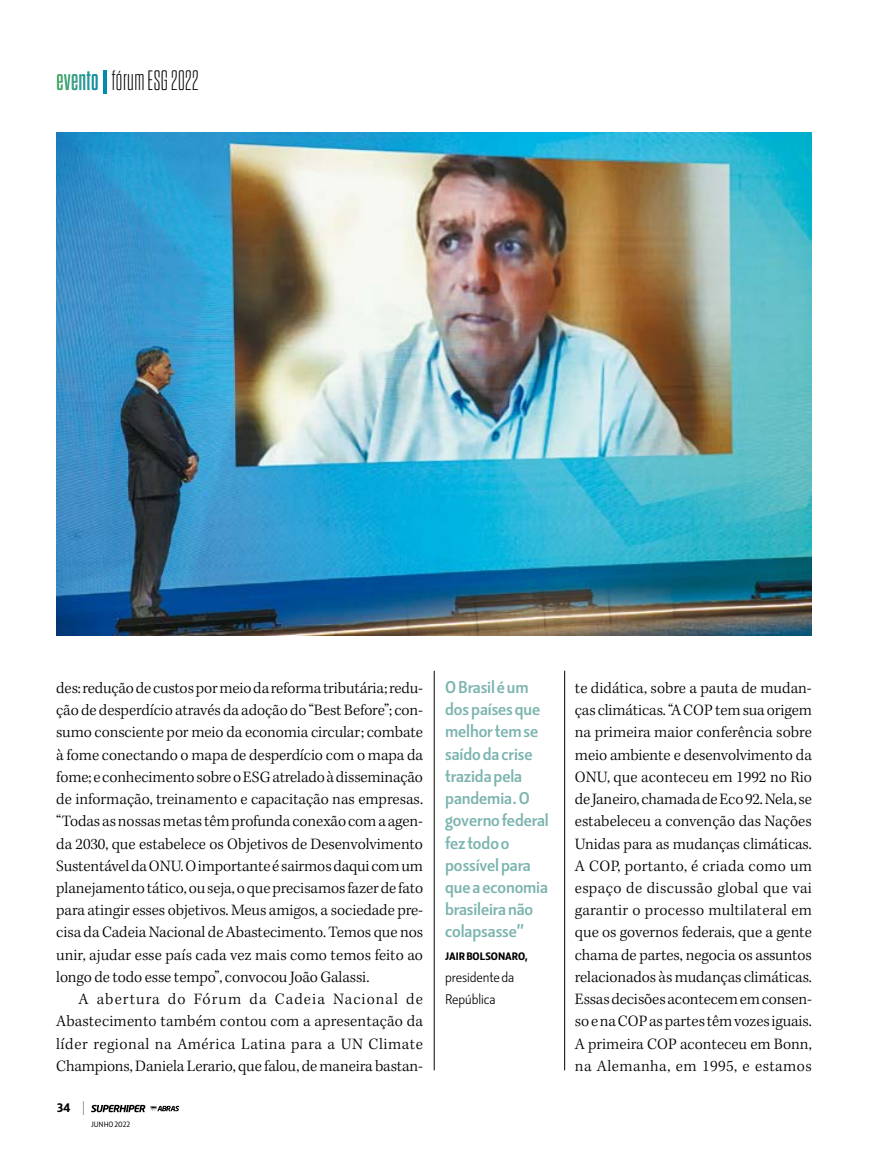
<style>
.page{position:relative;width:885px;height:1166px;background:#fff}
.page>*{position:absolute;margin:0;border:0;box-sizing:border-box;transform-origin:0 0}
.t1{font:300 expanded 27.9px "Dharma Gothic M";letter-spacing:.015em;color:#000}
.t2{font:300 16.35px/22.2px "Kepler Std";color:#000;text-align:justify}
.t3{font:16.35px/22.2px "Kranto Medium Display";letter-spacing:-.005em;color:#7bb4af}
.t4{font:13.35px/22.2px "Kranto Light Display";letter-spacing:-.005em;color:#000}
.t5{font:11.85px "Kranto Bold D Isplay";color:#000}
.t6{font:10.35px "Kranto Bold D Isplay";color:#000}
.t7{font:7.35px "Kranto Regular Display";color:#000}
.s1{font-weight:700;font-stretch:normal;color:#fff}
</style>
<div class="page">
<img style="left:56px;top:132px;width:755px;height:503px">
<hr style="left:434px;top:670px;width:1px;height:399px;background:#000">
<hr style="left:564px;top:670px;width:1px;height:399px;background:#000">
<svg style="left:91px;top:1104px;width:88px;height:7px"></svg>
<svg style="left:83px;top:1101px;width:1px;height:13px"></svg>
<h1 class="t1" style="left:56px;top:67px;width:144px"><span class="s1">evento |</span>fórum ESG 2022</h1>
<p class="t2" style="left:56px;top:677px;width:368px">des: redução de custos por meio da reforma tributária; redu&shy;ção de desperdício através da adoção do “Best Before”; con&shy;sumo consciente por meio da economia circular; combate à fome conectando o mapa de desperdício com o mapa da fome; e conhecimento sobre o ESG atrelado à disseminação de informação, treinamento e capacitação nas empresas. “Todas as nossas metas têm profunda conexão com a agen&shy;da 2030, que estabelece os Objetivos de Desenvolvimento Sustentável da ONU. O importante é sairmos daqui com um planejamento tático, ou seja, o que precisamos fazer de fato para atingir esses objetivos. Meus amigos, a sociedade pre&shy;cisa da Cadeia Nacional de Abastecimento. Temos que nos unir, ajudar esse país cada vez mais como temos feito ao longo de todo esse tempo”, convocou João Galassi.</p>
<p class="t2" style="left:56px;top:988px;width:368px;text-indent:22px">A abertura do Fórum da Cadeia Nacional de Abastecimento também contou com a apresentação da líder regional na América Latina para a UN Climate Champions, Daniela Lerario, que falou, de maneira bastan-</p>
<p class="t5" style="left:57px;top:1100px;width:15px">34</p>
<p class="t7" style="left:91px;top:1119px;width:40px">JUNHO 2022</p>
<p class="t3" style="left:445px;top:676px;width:105px">O Brasil é um dos países que melhor tem se saído da crise trazida pela pandemia. O governo federal fez todo o possível para que a economia brasileira não colapsasse”</p>
<p class="t6" style="left:445px;top:948px;width:84px">JAIR BOLSONARO,</p>
<p class="t4" style="left:445px;top:966px;width:71px">presidente da<br>República</p>
<p class="t2" style="left:574px;top:677px;width:238px">te didática, sobre a pauta de mudan&shy;ças climáticas. “A COP tem sua origem na primeira maior conferência sobre meio ambiente e desenvolvimento da ONU, que aconteceu em 1992 no Rio de Janeiro, chamada de Eco 92. Nela, se estabeleceu a convenção das Nações Unidas para as mudanças climáticas.<br>A COP, portanto, é criada como um espaço de discussão global que vai garantir o processo multilateral em que os governos federais, que a gente chama de partes, negocia os assuntos relacionados às mudanças climáticas.<br>Essas decisões acontecem em consen&shy;so e na COP as partes têm vozes iguais.<br>A primeira COP aconteceu em Bonn, na Alemanha, em 1995, e estamos</p>
</div>
